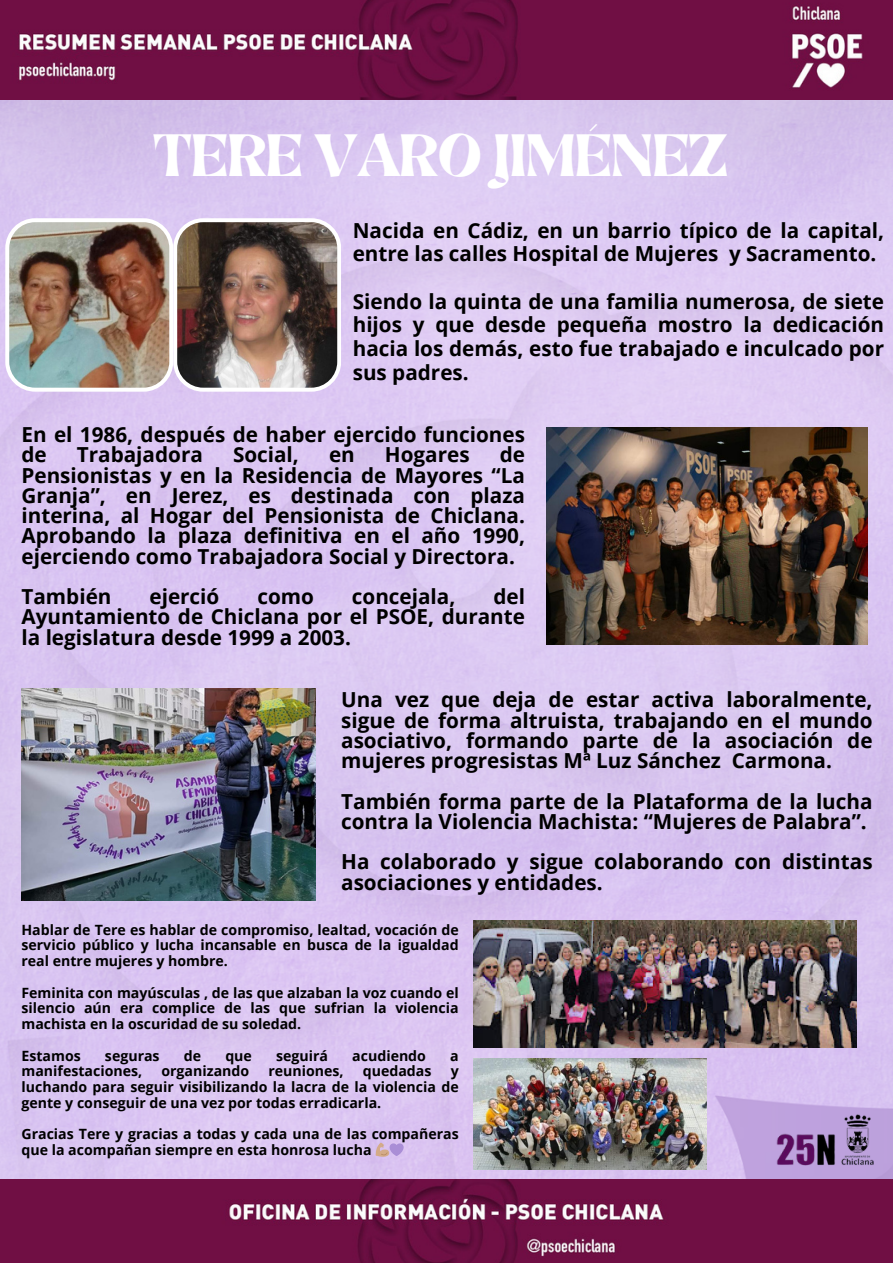
<style>
.page{position:relative;width:893px;height:1264px;background:#fff}
.page>*{position:absolute;margin:0;border:0;box-sizing:border-box;transform-origin:0 0}
.t1{font:48px "Brasika Display";color:#fff}
.t2{font:700 20.7px/20.2px "Open Sans";color:#000}
.t3{font:700 14.1px/15.8px "Open Sans";color:#000;text-align:justify}
</style>
<div class="page">
<img style="left:0;top:99px;width:892px;height:1163px">
<img style="left:771px;top:1110px;width:112px;height:62px">
<img style="left:5px;top:218px;width:336px;height:173px">
<img style="left:546px;top:428px;width:321px;height:217px">
<img style="left:21px;top:688px;width:294px;height:213px">
<img style="left:473px;top:1058px;width:233px;height:111px">
<img style="left:473px;top:920px;width:383px;height:127px">
<img style="left:0;top:0;width:892px;height:99px">
<svg style="left:389px;top:1143px;width:14px;height:12px"></svg>
<p class="t1" style="left:153px;top:118px;width:575px">TERE VARO JIMÉNEZ</p>
<p class="t2" style="left:353px;top:218px;width:533px;line-height:23.5px">Nacida en Cádiz, en un barrio típico de la capital, entre las calles Hospital de Mujeres y Sacramento.</p>
<p class="t2" style="left:353px;top:289px;width:533px;line-height:23.5px;text-align:justify">Siendo la quinta de una familia numerosa, de siete hijos y que desde pequeña mostro la dedicación hacia los demás, esto fue trabajado e inculcado por sus padres.</p>
<p class="t2" style="left:21px;top:424px;width:505px">En el 1986, después de haber ejercido funciones de</p>
<p class="t2" style="left:21px;top:444px;width:505px;text-align:justify;text-indent:478px">de Pensionistas y en la Residencia de Mayores “La Granja”, en Jerez, es destinada con plaza interina, al Hogar del Pensionista de Chiclana.<br>Aprobando la plaza definitiva en el año 1990, ejerciendo como Trabajadora Social y Directora.</p>
<p class="t2" style="left:21px;top:586px;width:91px">También</p>
<p class="t2" style="left:149px;top:586px;width:71px">ejerció</p>
<p class="t2" style="left:257px;top:586px;width:58px">como</p>
<p class="t2" style="left:352px;top:586px;width:105px">concejala,</p>
<p class="t2" style="left:77px;top:444px;width:127px">Trabajadora</p>
<p class="t2" style="left:233px;top:444px;width:67px">Social,</p>
<p class="t2" style="left:329px;top:444px;width:27px">en</p>
<p class="t2" style="left:385px;top:444px;width:86px">Hogares</p>
<p class="t2" style="left:21px;top:586px;width:505px;text-align:justify;text-indent:472px">del Ayuntamiento de Chiclana por el PSOE, durante la legislatura desde 1999 a 2003.</p>
<p class="t2" style="left:341px;top:689px;width:533px;text-align:justify">Una vez que deja de estar activa laboralmente, sigue de forma altruista, trabajando en el mundo asociativo, formando parte de la asociación de mujeres progresistas Mª Luz Sánchez Carmona.</p>
<p class="t2" style="left:341px;top:790px;width:533px">También forma parte de la Plataforma de la lucha contra la Violencia Machista: “Mujeres de Palabra”.</p>
<p class="t2" style="left:341px;top:851px;width:533px">Ha colaborado y sigue colaborando con distintas asociaciones y entidades.</p>
<p class="t3" style="left:21px;top:921px;width:438px">Hablar de Tere es hablar de compromiso, lealtad, vocación de servicio público y lucha incansable en busca de la igualdad real entre mujeres y hombre.</p>
<p class="t3" style="left:21px;top:984px;width:438px">Feminita con mayúsculas , de las que alzaban la voz cuando el silencio aún era complice de las que sufrian la violencia machista en la oscuridad de su soledad.</p>
<p class="t3" style="left:21px;top:1047px;width:61px">Estamos</p>
<p class="t3" style="left:105px;top:1047px;width:56px">seguras</p>
<p class="t3" style="left:184px;top:1047px;width:19px">de</p>
<p class="t3" style="left:225px;top:1047px;width:28px">que</p>
<p class="t3" style="left:276px;top:1047px;width:53px">seguirá</p>
<p class="t3" style="left:352px;top:1047px;width:75px">acudiendo</p>
<p class="t3" style="left:450px;top:1047px;width:10px">a</p>
<p class="t3" style="left:21px;top:1062px;width:122px">manifestaciones,</p>
<p class="t3" style="left:161px;top:1062px;width:89px">organizando</p>
<p class="t3" style="left:268px;top:1062px;width:77px">reuniones,</p>
<p class="t3" style="left:363px;top:1062px;width:70px">quedadas</p>
<p class="t3" style="left:21px;top:1062px;width:438px;text-indent:429px">y luchando para seguir visibilizando la lacra de la violencia de gente y conseguir de una vez por todas erradicarla.</p>
<p class="t3" style="left:21px;top:1125px;width:438px">Gracias Tere y gracias a todas y cada una de las compañeras que la acompañan siempre en esta honrosa lucha</p>
</div>
